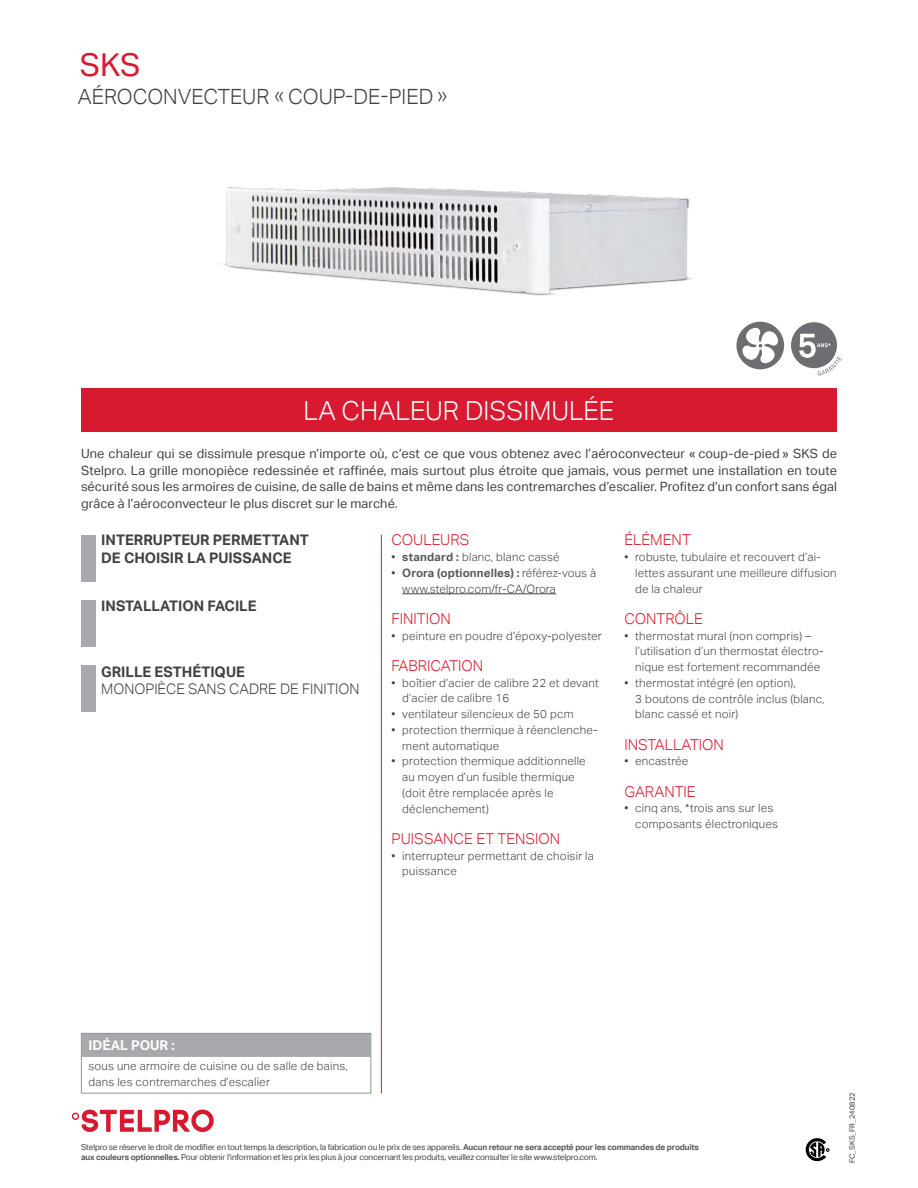
<style>
.page{position:relative;width:918px;height:1188px;background:#fff}
.page>*{position:absolute;margin:0;border:0;box-sizing:border-box;transform-origin:0 0}
.t1{font:31.5px "Aktiv Grotesk";color:#d81a31}
.t2{font:300 26.25px "Aktiv Grotesk";color:#fff}
.t3{font:300 21px "Aktiv Grotesk";color:#414042}
.t4{font:300 15px "Aktiv Grotesk";color:#d81a31}
.t5{font:700 14.55px/17.4px "Aktiv Grotesk";color:#414042}
.t6{font:300 14.55px "Aktiv Grotesk";color:#414042}
.t7{font:700 13.5px "Aktiv Grotesk";color:#fff}
.t8{font:12.75px/16.5px "Aktiv Grotesk";letter-spacing:.01em;color:#414042;text-align:justify}
.t9{font:300 11.55px/15.8px "Aktiv Grotesk";letter-spacing:.02em;color:#414042}
.t10{font:8.25px/9.9px "Aktiv Grotesk";letter-spacing:-.02em;color:#414042}
.t11{font:7.5px "Aktiv Grotesk";color:#414042}
.s1{font-weight:700;color:#58595b}
</style>
<div class="page">
<img style="left:221px;top:187px;width:564px;height:170px">
<div style="left:736px;top:322px;width:48px;height:47px;background:#6d6e71;border-radius:50%"></div>
<svg style="left:743px;top:327px;width:35px;height:36px"></svg>
<hr style="left:381px;top:535px;width:1px;height:558px;background:#d81a31">
<div style="left:82px;top:1033px;width:289px;height:24px;background:#a7a9ac"></div>
<div style="left:81px;top:1033px;width:290px;height:60px;border:1px solid #939598"></div>
<hr style="left:402px;top:593px;width:154px;height:1px;background:#414042">
<div style="left:81px;top:535px;width:14px;height:46px;background:#a7a9ac"></div>
<div style="left:81px;top:601px;width:14px;height:46px;background:#a7a9ac"></div>
<div style="left:81px;top:665px;width:14px;height:47px;background:#a7a9ac"></div>
<div style="left:81px;top:389px;width:756px;height:43px;background:#d81a31"></div>
<div style="left:791px;top:322px;width:46px;height:46px;background:#6d6e71;border-radius:50%"></div>
<svg style="left:799px;top:334px;width:43px;height:42px"></svg>
<svg style="left:806px;top:1138px;width:23px;height:23px"></svg>
<svg style="left:72px;top:1110px;width:142px;height:22px"></svg>
<h1 class="t1" style="left:80px;top:47px;width:62px">SKS</h1>
<h3 class="t3" style="left:78px;top:85px;width:371px">AÉROCONVECTEUR « COUP-DE-PIED »</h3>
<h2 class="t2" style="left:303px;top:396px;width:312px">LA CHALEUR DISSIMULÉE</h2>
<p class="t8" style="left:81px;top:446px;width:758px">Une chaleur qui se dissimule presque n’importe où, c’est ce que vous obtenez avec l’aéroconvecteur « coup-de-pied » SKS de Stelpro. La grille monopièce redessinée et raffinée, mais surtout plus étroite que jamais, vous permet une installation en toute sécurité sous les armoires de cuisine, de salle de bains et même dans les contremarches d’escalier. Profitez d’un confort sans égal grâce à l’aéroconvecteur le plus discret sur le marché.</p>
<p class="t5" style="left:101px;top:531px;width:209px">INTERRUPTEUR PERMETTANT<br>DE CHOISIR LA PUISSANCE</p>
<p class="t5" style="left:101px;top:597px;width:157px">INSTALLATION FACILE</p>
<p class="t5" style="left:101px;top:663px;width:145px">GRILLE ESTHÉTIQUE</p>
<p class="t6" style="left:101px;top:681px;width:260px">MONOPIÈCE SANS CADRE DE FINITION</p>
<p class="t4" style="left:392px;top:532px;width:79px">COULEURS</p>
<p class="t9" style="left:392px;top:549px;width:170px">• <span class="s1">standard :</span> blanc, blanc cassé</p>
<p class="t9" style="left:402px;top:565px;width:195px;text-indent:-11px">• <span class="s1">Orora (optionnelles) :</span> référez-vous à www.stelpro.com/fr-CA/Orora</p>
<p class="t4" style="left:392px;top:610px;width:61px">FINITION</p>
<p class="t9" style="left:392px;top:628px;width:212px">• peinture en poudre d’époxy- polyester</p>
<p class="t4" style="left:392px;top:657px;width:93px">FABRICATION</p>
<p class="t9" style="left:402px;top:675px;width:198px;text-indent:-11px">• boîtier d’acier de calibre 22 et devant d’acier de calibre 16</p>
<p class="t9" style="left:392px;top:706px;width:184px">• ventilateur silencieux de 50 pcm</p>
<p class="t9" style="left:402px;top:722px;width:197px;text-indent:-11px">• protection thermique à réenclenche&shy;ment automatique</p>
<p class="t9" style="left:402px;top:753px;width:185px;text-indent:-11px">• protection thermique additionnelle au moyen d’un fusible thermique (doit être remplacée après le déclenchement)</p>
<p class="t4" style="left:392px;top:830px;width:170px">PUISSANCE ET TENSION</p>
<p class="t9" style="left:402px;top:848px;width:193px;text-indent:-11px">• interrupteur permettant de choisir la puissance</p>
<p class="t4" style="left:624px;top:532px;width:68px">ÉLÉMENT</p>
<p class="t9" style="left:635px;top:549px;width:203px;text-indent:-11px">• robuste, tubulaire et recouvert d’ai&shy;lettes assurant une meilleure diffusion de la chaleur</p>
<p class="t4" style="left:624px;top:610px;width:80px">CONTRÔLE</p>
<p class="t9" style="left:635px;top:628px;width:190px;text-indent:-11px">• thermostat mural (non compris) – l’utilisation d’un thermostat électro&shy;nique est fortement recommandée</p>
<p class="t9" style="left:635px;top:675px;width:191px;text-indent:-11px">• thermostat intégré (en option),<br>3 boutons de contrôle inclus (blanc, blanc cassé et noir)</p>
<p class="t4" style="left:624px;top:736px;width:101px">INSTALLATION</p>
<p class="t9" style="left:624px;top:753px;width:66px">• encastrée</p>
<p class="t4" style="left:624px;top:783px;width:73px">GARANTIE</p>
<p class="t9" style="left:635px;top:800px;width:144px;text-indent:-11px">• cinq ans, *trois ans sur les composants électroniques</p>
<p class="t7" style="left:88px;top:1038px;width:88px">IDÉAL POUR :</p>
<p class="t9" style="left:88px;top:1058px;width:261px">sous une armoire de cuisine ou de salle de bains, dans les contremarches d’escalier</p>
<p class="t10" style="left:81px;top:1143px;width:619px">Stelpro se réserve le droit de modifier en tout temps la description, la fabrication ou le prix de ses appareils. <span class="s1">Aucun retour ne sera accepté pour les commandes de produits aux couleurs optionnelles.</span> Pour obtenir l’information et les prix les plus à jour concernant les produits, veuillez consulter le site www.stelpro.com.</p>
<p class="t11" style="left:848px;top:1163px;width:72px;rotate:-90deg">FC_SKS_FR_240822</p>
</div>
